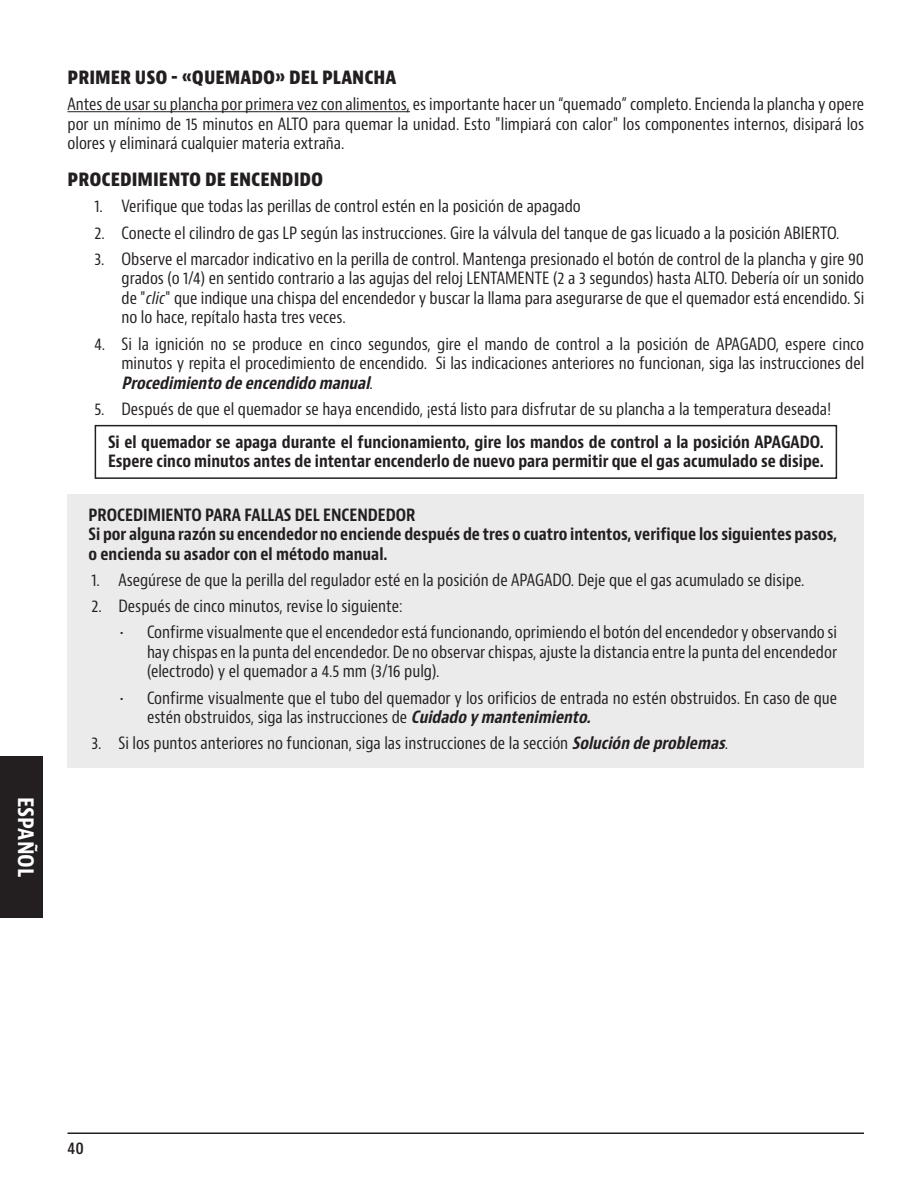
<style>
.page{position:relative;width:918px;height:1188px;background:#fff}
.page>*{position:absolute;margin:0;border:0;box-sizing:border-box;transform-origin:0 0}
.t1{font:700 condensed 22.65px "Bernina Sans";color:#fff}
.TXT{font:700 condensed 19.5px "Bernino Sans";color:#231f20}
.TXT-2{font:condensed 16.5px/19.5px "Bernino Sans";color:#231f20;text-align:justify}
.TXT-3{font:700 condensed 16.5px/19.5px "Bernino Sans";color:#231f20}
.TXT-4{font:700 condensed 16.5px "Bernino Sans";letter-spacing:.02em;color:#231f20}
.t2{font:600 condensed 16.5px "Bernino Sans";color:#231f20}
.s1{font-style:italic}
.s2{font-weight:700;font-style:italic}
</style>
<div class="page">
<div style="left:0;top:756px;width:43px;height:162px;background:#231f20"></div>
<hr style="left:68px;top:1132px;width:796px;height:2px;background:#231f20">
<div style="left:68px;top:495px;width:796px;height:273px;background:#ebebeb"></div>
<hr style="left:68px;top:111px;width:342px;height:1px;background:#231f20">
<div style="left:95px;top:425px;width:742px;height:54px;border:2px solid #231f20"></div>
<h1 class="t1" style="left:40px;top:797px;width:82px;rotate:90deg">ESPAÑOL</h1>
<p class="TXT" style="left:68px;top:65px;width:330px">PRIMER USO - «QUEMADO» DEL PLANCHA</p>
<p class="TXT-2" style="left:68px;top:95px;width:798px">Antes de usar su plancha por primera vez con alimentos, es importante hacer un “quemado” completo. Encienda la plancha y opere por un mínimo de 15 minutos en ALTO para quemar la unidad. Esto "limpiará con calor" los componentes internos, disipará los olores y eliminará cualquier materia extraña.</p>
<p class="TXT" style="left:68px;top:167px;width:257px">PROCEDIMIENTO DE ENCENDIDO</p>
<p class="TXT-2" style="left:94px;top:197px;width:488px">1. Verifique que todas las perillas de control estén en la posición de apagado</p>
<p class="TXT-2" style="left:94px;top:223px;width:746px">2. Conecte el cilindro de gas LP según las instrucciones. Gire la válvula del tanque de gas licuado a la posición ABIERTO.</p>
<p class="TXT-2" style="left:122px;top:249px;width:744px;text-indent:-27px">3. Observe el marcador indicativo en la perilla de control. Mantenga presionado el botón de control de la plancha y gire 90 grados (o 1/4) en sentido contrario a las agujas del reloj LENTAMENTE (2 a 3 segundos) hasta ALTO. Debería oír un sonido de "<span class="s1">clic</span>" que indique una chispa del encendedor y buscar la llama para asegurarse de que el quemador está encendido. Si no lo hace, repítalo hasta tres veces.</p>
<p class="TXT-2" style="left:122px;top:334px;width:744px;text-indent:-27px">4. Si la ignición no se produce en cinco segundos, gire el mando de control a la posición de APAGADO, espere cinco minutos y repita el procedimiento de encendido. Si las indicaciones anteriores no funcionan, siga las instrucciones del <span class="s2">Procedimiento deencendido manual</span>.</p>
<p class="TXT-2" style="left:94px;top:399px;width:738px">5. Después de que el quemador se haya encendido, ¡está listo para disfrutar de su plancha a la temperatura deseada!</p>
<p class="TXT-3" style="left:108px;top:432px;width:717px">Si el quemador se apaga durante el funcionamiento, gire los mandos de control a la posición APAGADO.<br>Espere cinco minutos antes de intentar encenderlo de nuevo para permitir que el gas acumulado se disipe.</p>
<p class="TXT-4" style="left:89px;top:504px;width:329px">PROCEDIMIENTO PARA FALLAS DEL ENCENDEDOR</p>
<p class="TXT-3" style="left:88px;top:525px;width:750px">Si por alguna razón su encendedor no enciende después de tres o cuatro intentos, verifique los siguientes pasos, o encienda su asador con el método manual.</p>
<p class="TXT-2" style="left:92px;top:570px;width:715px">1. Asegúrese de que la perilla del regulador esté en la posición de APAGADO. Deje que el gas acumulado se disipe.</p>
<p class="TXT-2" style="left:92px;top:597px;width:313px">2. Después de cinco minutos, revise lo siguiente:</p>
<p class="TXT-2" style="left:147px;top:623px;width:692px;text-indent:-27px">• Confirme visualmente que el encendedor está funcionando, oprimiendo el botón del encendedor y observando si hay chispas en la punta del encendedor. De no observar chispas, ajuste la distancia entre la punta del encendedor (electrodo) y el quemador a 4.5 mm (3/16 pulg).</p>
<p class="TXT-2" style="left:147px;top:688px;width:692px;text-indent:-27px">• Confirme visualmente que el tubo del quemador y los orificios de entrada no estén obstruidos. En caso de que estén obstruidos, siga las instrucciones de <span class="s2">Cuidado ymantenimiento.</span></p>
<p class="TXT-2" style="left:92px;top:734px;width:639px">3. Si los puntos anteriores no funcionan, siga las instrucciones de la sección <span class="s2">Solución deproblemas</span>.</p>
<p class="t2" style="left:68px;top:1138px;width:18px">40</p>
</div>
